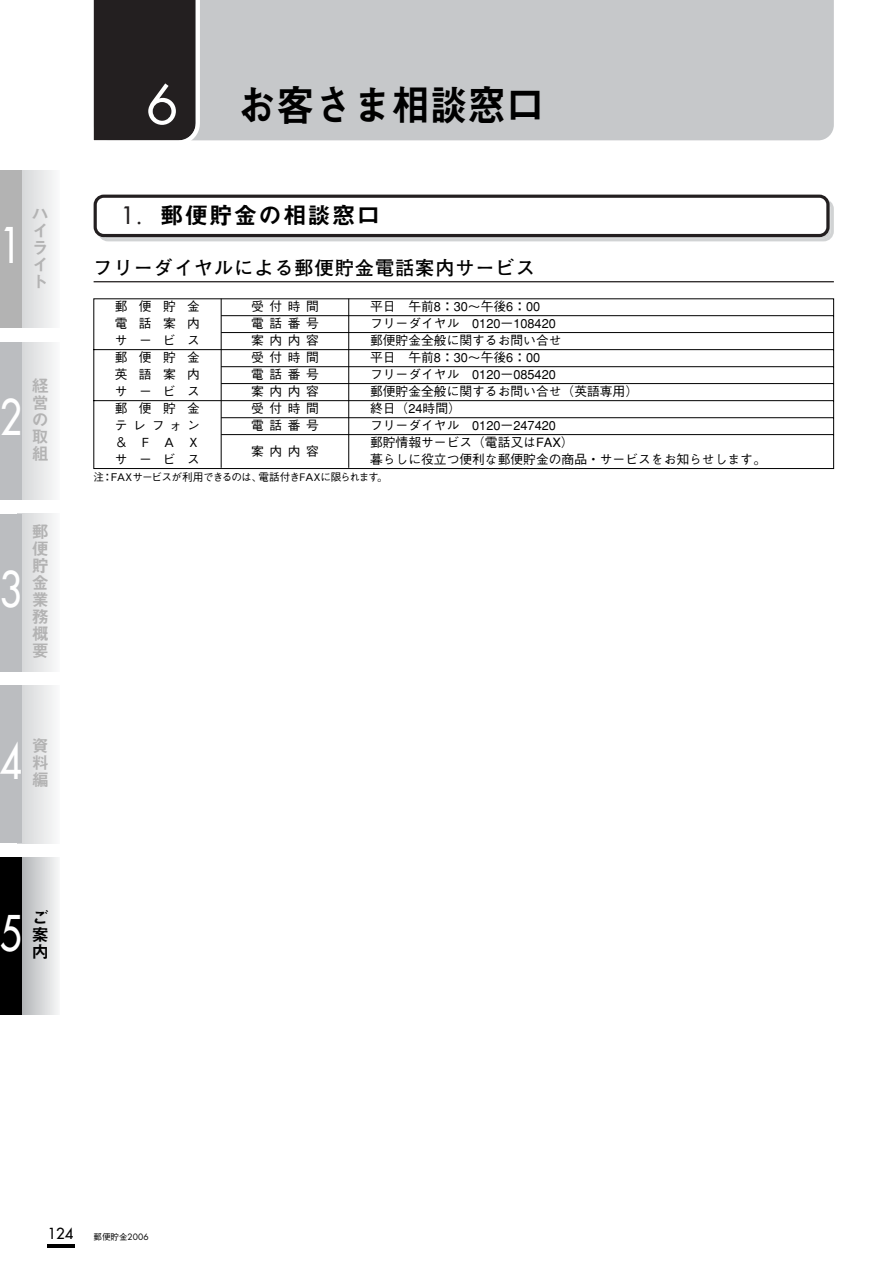
<style>
.page{position:relative;width:893px;height:1262px;background:#fff}
.page>*{position:absolute;margin:0;border:0;box-sizing:border-box;transform-origin:0 0}
.t1{font:47.85px "Futura";color:#fff;scale:.8 1}
.t2{font:42.6px "Midashi Go MB31";color:#000;scale:.9 1}
.t3{font:23.4px "Midashi Go MB31";letter-spacing:.05em;color:#000}
.t4{font:700 19.2px "Futo Go B101";letter-spacing:.05em;color:#000}
.t5{font:16.95px/17px "Midashi Go MB31";color:#b3b3b3;text-align:justify}
.t6{font:16.95px/17px "Midashi Go MB31";color:#000;text-align:justify}
.t7{font:14.85px "Futura";color:#000}
.t8{font:500 12.75px/17px "Gothic BBB";color:#000;text-align:justify}
.t9{font:500 10.65px "Gothic BBB";letter-spacing:-.105em;color:#000}
.t10{font:500 8.55px "Gothic BBB";color:#000}
.s1{font-family:"Futura";font-size:53.1px;color:#fff}
.s2{font-family:"Futura";color:#231f20}
.s3{font-family:"Futura";font-weight:400}
</style>
<div class="page">
<svg style="left:21px;top:170px;width:33px;height:157px"></svg>
<div style="left:0;top:170px;width:21px;height:157px;background:#b3b3b3"></div>
<svg style="left:21px;top:342px;width:33px;height:157px"></svg>
<div style="left:0;top:342px;width:21px;height:157px;background:#bbbdc0"></div>
<svg style="left:21px;top:514px;width:33px;height:157px"></svg>
<div style="left:0;top:514px;width:21px;height:157px;background:#bbbdc0"></div>
<svg style="left:21px;top:685px;width:33px;height:158px"></svg>
<div style="left:0;top:685px;width:21px;height:158px;background:#bbbdc0"></div>
<svg style="left:21px;top:857px;width:37px;height:158px;background:#cdced0"></svg>
<div style="left:0;top:857px;width:21px;height:158px;background:#000"></div>
<hr style="left:47px;top:1244px;width:27px;height:3px;background:#000">
<div style="left:98px;top:199px;width:735px;height:42px;border:3px solid #d1d3d4;border-radius:9px"></div>
<hr style="left:94px;top:281px;width:739px;height:1px;background:#231f20">
<div style="left:97px;top:198px;width:729px;height:36px;background:#fff;border-radius:7px"></div>
<div style="left:94px;top:195px;width:735px;height:42px;border:3px solid #231f20;border-radius:9px"></div>
<svg style="left:93px;top:298px;width:741px;height:171px"></svg>
<div style="left:202px;top:0;width:631px;height:140px;background:#c6c8ca"></div>
<svg style="left:93px;top:0;width:109px;height:141px;background:#322e2f"></svg>
<h1 class="t1" style="left:-1px;top:222px;width:29px">1</h1>
<h3 class="t5" style="left:32px;top:207px;width:19px">ハイライト</h3>
<h1 class="t1" style="left:-1px;top:393px;width:29px">2</h1>
<h3 class="t5" style="left:32px;top:379px;width:19px">経営の取組</h3>
<h1 class="t1" style="left:-1px;top:565px;width:29px">3</h1>
<h3 class="t5" style="left:32px;top:525px;width:19px">郵便貯金業務概要</h3>
<h1 class="t1" style="left:-1px;top:737px;width:29px">4</h1>
<h3 class="t5" style="left:32px;top:740px;width:19px">資料編</h3>
<h2 class="t2" style="left:146px;top:89px;width:444px"><span class="s1">6</span> お客さま相談窓口</h2>
<h3 class="t3" style="left:121px;top:207px;width:260px"><span class="s2">1.</span> 郵便貯金の相談窓口</h3>
<h3 class="t4" style="left:94px;top:260px;width:443px">フリーダイヤルによる郵便貯金電話案内サービス</h3>
<p class="t8" style="left:370px;top:300px;width:397px;text-align:left">平日　午前8：30～午後6：00<br>フリーダイヤル　0120－108420<br>郵便貯金全般に関するお問い合せ<br>平日　午前8：30～午後6：00<br>フリーダイヤル　0120－085420<br>郵便貯金全般に関するお問い合せ（英語専用）<br>終日（24時間）<br>フリーダイヤル　0120－247420<br>郵貯情報サービス（電話又はFAX）<br>暮らしに役立つ便利な郵便貯金の商品・サービスをお知らせします。</p>
<p class="t9" style="left:94px;top:473px;width:295px">注：FＡＸサービスが利用できるのは、電話付きＦＡＸに限られます。</p>
<p class="t8" style="left:115px;top:300px;width:87px">郵便貯金電話案内サービス郵便貯金英語案内サービス郵便貯金テレフォン＆ＦＡＸサービス</p>
<p class="t8" style="left:251px;top:300px;width:70px">受付時間電話番号案内内容受付時間電話番号案内内容受付時間電話番号</p>
<p class="t8" style="left:251px;top:444px;width:70px">案内内容</p>
<h1 class="t1" style="left:-1px;top:909px;width:29px">5</h1>
<h3 class="t6" style="left:32px;top:911px;width:19px">ご案内</h3>
<p class="t7" style="left:48px;top:1226px;width:27px">124</p>
<p class="t10" style="left:94px;top:1233px;width:56px">郵便貯金<span class="s3">2006</span></p>
</div>
